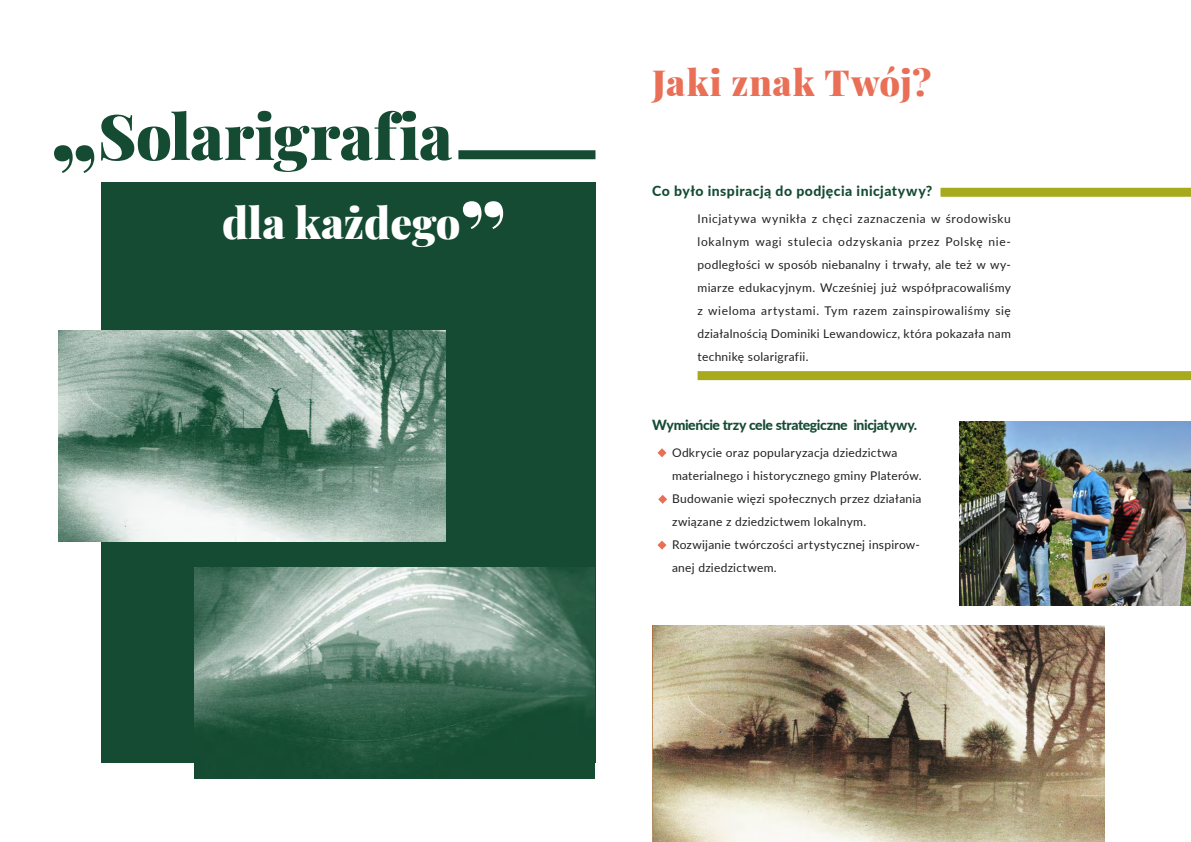
<style>
.page{position:relative;width:1191px;height:842px;background:#fff}
.page>*{position:absolute;margin:0;border:0;box-sizing:border-box;transform-origin:0 0}
.t1{font:900 63px "Playfair Display";letter-spacing:-.01em;color:#154b33}
.t2{font:900 43px "Playfair Display";color:#fff}
.t3{font:900 36px "Playfair Display";letter-spacing:.025em;color:#e96f57}
.t4{font:800 14px "Lato";letter-spacing:-.03em;color:#154b33}
.t5{font:800 14px "Lato";letter-spacing:.03em;color:#154b33}
.t6{font:12px/23px "Lato";letter-spacing:.02em;color:#231f20;text-align:justify}
.s1{font-size:94px}
</style>
<div class="page">
<div style="left:101px;top:183px;width:494px;height:580px;background:#154b33"></div>
<div style="left:458px;top:150px;width:137px;height:9px;background:#154b33"></div>
<img style="left:195px;top:567px;width:400px;height:212px">
<img style="left:59px;top:330px;width:386px;height:212px">
<div style="left:697px;top:371px;width:494px;height:9px;background:#a7aa1d"></div>
<div style="left:940px;top:188px;width:251px;height:9px;background:#a7aa1d"></div>
<img style="left:652px;top:625px;width:452px;height:217px">
<img style="left:959px;top:421px;width:232px;height:184px">
<svg style="left:657px;top:448px;width:9px;height:9px"></svg>
<svg style="left:658px;top:495px;width:9px;height:9px"></svg>
<svg style="left:657px;top:541px;width:9px;height:9px"></svg>
<h1 class="t1" style="left:50px;top:87px;width:404px"><span class="s1">„</span>Solarigrafia</h1>
<h2 class="t2" style="left:222px;top:189px;width:286px">dla każdego<span class="s1">”</span></h2>
<h3 class="t3" style="left:652px;top:54px;width:281px">Jaki znak Twój?</h3>
<p class="t5" style="left:652px;top:180px;width:281px">Co było inspiracją do podjęcia inicjatywy?</p>
<p class="t6" style="left:697px;top:206px;width:315px">Inicjatywa wynikła z chęci zaznaczenia w środowisku lokalnym wagi stulecia odzyskania przez Polskę nie&shy;podległości w sposób niebanalny i trwały, ale też w wy&shy;miarze edukacyjnym. Wcześniej już współpracowaliśmy z wieloma artystami. Tym razem zainspirowaliśmy się działalnością Dominiki Lewandowicz, która pokazała nam technikę solarigrafii.</p>
<p class="t4" style="left:652px;top:414px;width:266px">Wymieńcie trzy cele strategiczne inicjatywy.</p>
<p class="t6" style="left:672px;top:440px;width:251px;text-align:left">Odkrycie oraz popularyzacja dziedzictwa materialnego i historycznego gminy Platerów.<br>Budowanie więzi społecznych przez działania związane z dziedzictwem lokalnym.<br>Rozwijanie twórczości artystycznej inspirow&shy;anej dziedzictwem.</p>
</div>
